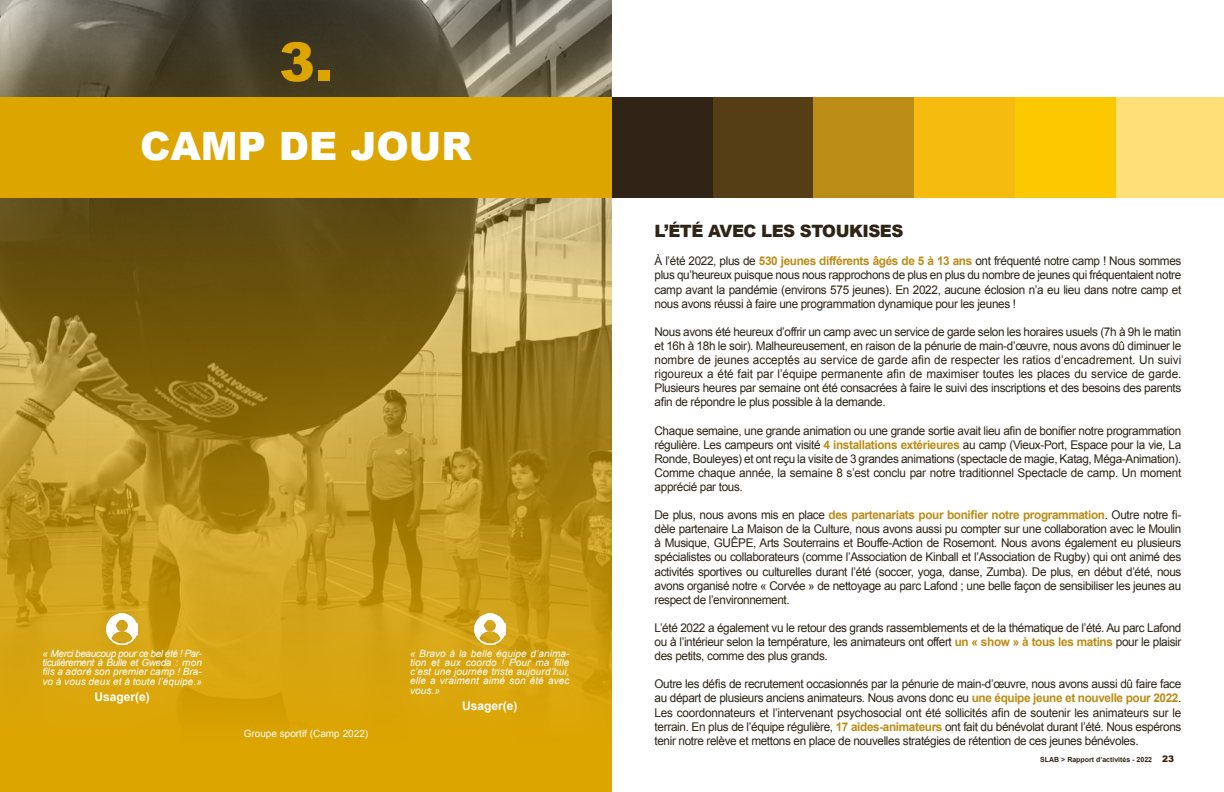
<style>
.page{position:relative;width:1224px;height:792px;background:#fff}
.page>*{position:absolute;margin:0;border:0;box-sizing:border-box;transform-origin:0 0}
.t1{font:900 54px "Arial";color:#dda500}
.t2{font:900 39px "Arial";color:#fff}
.t3{font:900 17px "Arial";letter-spacing:-.03em;color:#2f2415}
.t4{font:12px/14.1px "Arial";letter-spacing:-.03em;color:#2f2415;text-align:justify}
.t5{font:700 12px "Arial";color:#fff}
.t6{font:italic 10px/9px "Arial";letter-spacing:.01em;color:#fff;text-align:justify}
.t7{font:10px "Arial";color:#fff}
.t8{font:700 7px "Arial";color:#2f2415}
.s1{font-weight:700;color:#bb8c16}
.s2{font-weight:900;font-size:9px}
</style>
<div class="page">
<svg style="left:0;top:0;width:612px;height:792px;background:#a68521"></svg>
<div style="left:0;top:97px;width:1224px;height:101px;background:#dda500"></div>
<div style="left:612px;top:97px;width:101px;height:101px;background:#2f2415"></div>
<div style="left:713px;top:97px;width:101px;height:101px;background:#553e16"></div>
<div style="left:814px;top:97px;width:100px;height:101px;background:#bb8c16"></div>
<div style="left:914px;top:97px;width:101px;height:101px;background:#f5bb0f"></div>
<div style="left:1015px;top:97px;width:101px;height:101px;background:#fcc800"></div>
<div style="left:1116px;top:97px;width:108px;height:101px;background:#ffe078"></div>
<img style="left:107px;top:613px;width:31px;height:32px">
<img style="left:474px;top:613px;width:31px;height:32px">
<h1 class="t1" style="left:279px;top:23px;width:55px">3.</h1>
<h2 class="t2" style="left:140px;top:118px;width:333px">CAMP DE JOUR</h2>
<p class="t6" style="left:43px;top:649px;width:161px">« Merci beaucoup pour ce bel été ! Par&shy;ticulièrement à Bulle et Gweda : mon fils a adoré son premier camp ! Bra-</p>
<p class="t6" style="left:43px;top:677px;width:161px">vo à vous deux et à toute l’équipe.»</p>
<p class="t5" style="left:95px;top:689px;width:57px">Usager(e)</p>
<p class="t7" style="left:244px;top:727px;width:126px">Groupe sportif (Camp 2022)</p>
<p class="t6" style="left:410px;top:649px;width:161px">« Bravo à la belle équipe d’anima&shy;tion et aux coordo ! Pour ma fille c’est une journée triste aujourd’hui, elle a vraiment aimé son été avec</p>
<p class="t6" style="left:410px;top:686px;width:31px">vous.»</p>
<p class="t5" style="left:462px;top:698px;width:57px">Usager(e)</p>
<h3 class="t3" style="left:655px;top:218px;width:250px">L’ÉTÉ AVEC LES STOUKISES</h3>
<p class="t4" style="left:655px;top:254px;width:528px">À l’été 2022, plus de <span class="s1">530 jeunes différents âgés de 5 à 13 ans</span> ont fréquenté notre camp ! Nous sommes plus qu’heureux puisque nous nous rapprochons de plus en plus du nombre de jeunes qui fréquentaient notre camp avant la pandémie (environs 575 jeunes). En 2022, aucune éclosion n’a eu lieu dans notre camp et nous avons réussi à faire une programmation dynamique pour les jeunes !</p>
<p class="t4" style="left:655px;top:325px;width:528px">Nous avons été heureux d’offrir un camp avec un service de garde selon les horaires usuels (7h à 9h le matin et 16h à 18h le soir). Malheureusement, en raison de la pénurie de main-d’œuvre, nous avons dû diminuer le nombre de jeunes acceptés au service de garde afin de respecter les ratios d’encadrement. Un suivi rigoureux a été fait par l’équipe permanente afin de maximiser toutes les places du service de garde.<br>Plusieurs heures par semaine ont été consacrées à faire le suivi des inscriptions et des besoins des parents afin de répondre le plus possible à la demande.</p>
<p class="t4" style="left:655px;top:423px;width:528px">Chaque semaine, une grande animation ou une grande sortie avait lieu afin de bonifier notre programmation régulière. Les campeurs ont visité <span class="s1">4 installations extérieures</span> au camp (Vieux-Port, Espace pour la vie, La Ronde, Bouleyes) et ont reçu la visite de 3 grandes animations (spectacle de magie, Katag, Méga-Animation).<br>Comme chaque année, la semaine 8 s’est conclu par notre traditionnel Spectacle de camp. Un moment apprécié par tous.</p>
<p class="t4" style="left:655px;top:508px;width:528px">De plus, nous avons mis en place <span class="s1">des partenariats pour bonifier notre programmation</span>. Outre notre fi&shy;dèle partenaire La Maison de la Culture, nous avons aussi pu compter sur une collaboration avec le Moulin à Musique, GUÊPE, Arts Souterrains et Bouffe-Action de Rosemont. Nous avons également eu plusieurs spécialistes ou collaborateurs (comme l’Association de Kinball et l’Association de Rugby) qui ont animé des activités sportives ou culturelles durant l’été (soccer, yoga, danse, Zumba). De plus, en début d’été, nous avons organisé notre « Corvée » de nettoyage au parc Lafond ; une belle façon de sensibiliser les jeunes au respect de l’environnement.</p>
<p class="t4" style="left:655px;top:621px;width:528px">L’été 2022 a également vu le retour des grands rassemblements et de la thématique de l’été. Au parc Lafond ou à l’intérieur selon la température, les animateurs ont offert <span class="s1">un « show » à tous les matins</span> pour le plaisir des petits, comme des plus grands.</p>
<p class="t4" style="left:655px;top:677px;width:528px">Outre les défis de recrutement occasionnés par la pénurie de main-d’œuvre, nous avons aussi dû faire face au départ de plusieurs anciens animateurs. Nous avons donc eu <span class="s1">une équipe jeune et nouvelle pour 2022</span>.<br>Les coordonnateurs et l’intervenant psychosocial ont été sollicités afin de soutenir les animateurs sur le terrain. En plus de l’équipe régulière, <span class="s1">17 aides-animateurs</span> ont fait du bénévolat durant l’été. Nous espérons tenir notre relève et mettons en place de nouvelles stratégies de rétention de ces jeunes bénévoles.</p>
<p class="t8" style="left:1040px;top:755px;width:135px">SLAB &gt; Rapport d’activités - 2022 <span class="s2">23</span></p>
</div>
